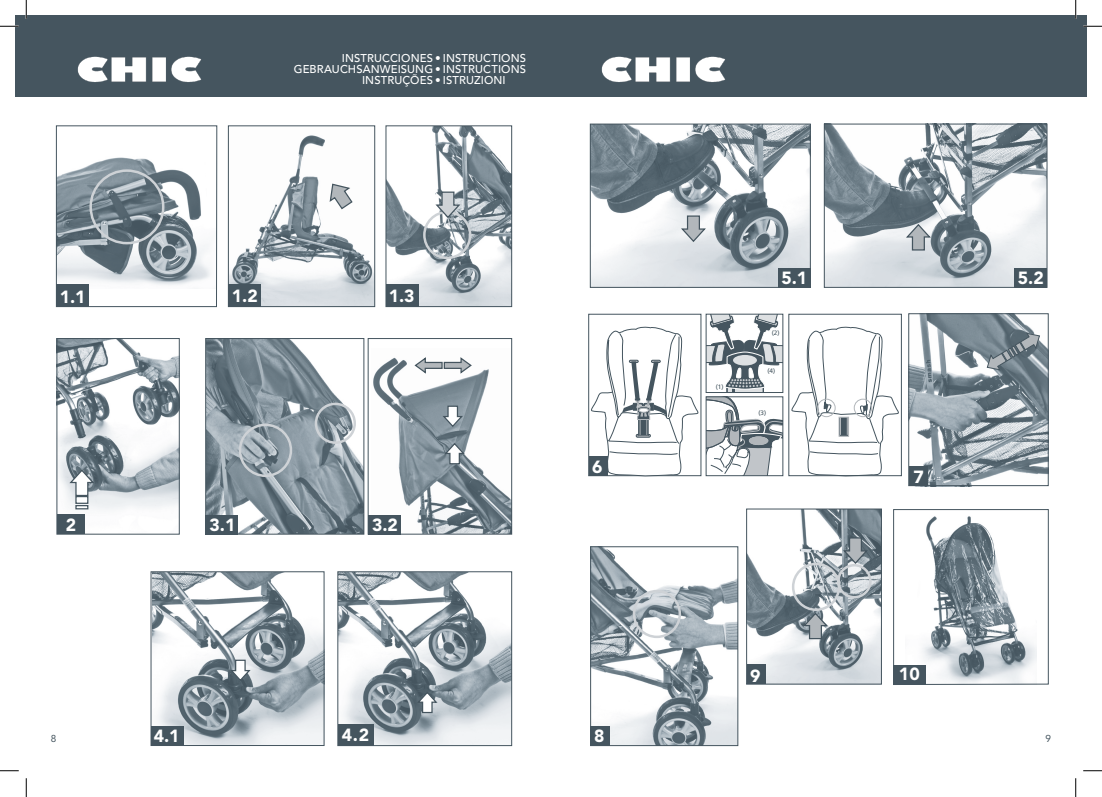
<style>
.page{position:relative;width:1102px;height:797px;background:#fff}
.page>*{position:absolute;margin:0;border:0;box-sizing:border-box;transform-origin:0 0}
.t1{font:900 17.5px "Avenir LT";color:#fff}
.t2{font:500 11.25px "Avenir LT";letter-spacing:.01em;color:#fff}
.t3{font:10px "Avenir LT";color:#45555f}
.t4{font:6.38px "Frutiger LT";color:#45555f}
</style>
<div class="page">
<div style="left:16px;top:16px;width:535px;height:81px;background:#45555f"></div>
<img style="left:77px;top:56px;width:125px;height:26px">
<div style="left:551px;top:16px;width:535px;height:81px;background:#45555f"></div>
<img style="left:601px;top:56px;width:125px;height:26px">
<img style="left:152px;top:573px;width:172px;height:173px">
<img style="left:339px;top:573px;width:171px;height:171px">
<img style="left:59px;top:340px;width:118px;height:170px">
<img style="left:207px;top:340px;width:155px;height:192px">
<img style="left:373px;top:357px;width:137px;height:175px">
<img style="left:387px;top:127px;width:123px;height:178px">
<img style="left:230px;top:135px;width:143px;height:170px">
<img style="left:58px;top:157px;width:152px;height:128px">
<img style="left:592px;top:548px;width:144px;height:196px">
<img style="left:748px;top:510px;width:131px;height:172px">
<img style="left:910px;top:315px;width:136px;height:169px">
<img style="left:825px;top:126px;width:220px;height:160px">
<div style="left:823px;top:124px;width:224px;height:164px;border:1px solid #45555f"></div>
<div style="left:1014px;top:268px;width:32px;height:19px;background:#45555f"></div>
<svg style="left:904px;top:223px;width:28px;height:28px"></svg>
<img style="left:592px;top:126px;width:216px;height:160px">
<div style="left:590px;top:124px;width:220px;height:164px;border:1px solid #45555f"></div>
<div style="left:777px;top:268px;width:33px;height:19px;background:#45555f"></div>
<svg style="left:679px;top:215px;width:28px;height:28px"></svg>
<svg style="left:986px;top:332px;width:54px;height:39px;background:#7a8890"></svg>
<div style="left:908px;top:313px;width:140px;height:173px;border:1px solid #45555f"></div>
<div style="left:909px;top:466px;width:18px;height:19px;background:#45555f"></div>
<div style="left:590px;top:546px;width:148px;height:200px;border:1px solid #45555f"></div>
<div style="left:590px;top:726px;width:19px;height:19px;background:#45555f"></div>
<div style="left:632px;top:590px;width:49px;height:48px;border:2px solid #ced2d6;border-radius:50%"></div>
<svg style="left:893px;top:509px;width:155px;height:176px"></svg>
<div style="left:893px;top:665px;width:32px;height:19px;background:#45555f"></div>
<div style="left:746px;top:508px;width:135px;height:176px;border:1px solid #45555f"></div>
<div style="left:746px;top:664px;width:19px;height:20px;background:#45555f"></div>
<svg style="left:790px;top:536px;width:82px;height:104px"></svg>
<div style="left:788px;top:314px;width:113px;height:162px;border:1px solid #45555f"></div>
<svg style="left:791px;top:326px;width:108px;height:150px"></svg>
<div style="left:817px;top:399px;width:18px;height:18px;border:1px solid #b2b7bb;border-radius:50%"></div>
<div style="left:853px;top:399px;width:19px;height:18px;border:1px solid #b2b7bb;border-radius:50%"></div>
<svg style="left:588px;top:313px;width:195px;height:163px"></svg>
<div style="left:748px;top:436px;width:20px;height:9px;background:#b2b7bb;border-radius:50%"></div>
<div style="left:588px;top:456px;width:19px;height:19px;background:#45555f"></div>
<div style="left:56px;top:125px;width:161px;height:182px;border:1px solid #45555f"></div>
<div style="left:57px;top:284px;width:32px;height:22px;background:#45555f"></div>
<div style="left:89px;top:169px;width:75px;height:75px;border:2px solid #ced2d6;border-radius:50%"></div>
<div style="left:228px;top:125px;width:147px;height:182px;border:1px solid #45555f"></div>
<div style="left:228px;top:284px;width:33px;height:22px;background:#45555f"></div>
<div style="left:385px;top:125px;width:127px;height:182px;border:1px solid #45555f"></div>
<div style="left:386px;top:284px;width:32px;height:22px;background:#45555f"></div>
<div style="left:423px;top:211px;width:48px;height:48px;border:2px solid #ced2d6;border-radius:50%"></div>
<svg style="left:329px;top:183px;width:24px;height:27px"></svg>
<svg style="left:434px;top:191px;width:28px;height:28px"></svg>
<div style="left:57px;top:338px;width:122px;height:196px;border:1px solid #45555f"></div>
<div style="left:57px;top:514px;width:28px;height:20px;background:#45555f"></div>
<svg style="left:68px;top:468px;width:28px;height:28px"></svg>
<div style="left:75px;top:496px;width:13px;height:8px;background:#fff;border:1px solid #45555f"></div>
<svg style="left:75px;top:505px;width:13px;height:4px"></svg>
<div style="left:205px;top:338px;width:159px;height:196px;border:1px solid #45555f"></div>
<div style="left:205px;top:514px;width:33px;height:20px;background:#45555f"></div>
<svg style="left:237px;top:401px;width:120px;height:77px;background:#919ea7"></svg>
<div style="left:368px;top:338px;width:144px;height:196px;border:1px solid #45555f"></div>
<svg style="left:441px;top:405px;width:23px;height:23px"></svg>
<svg style="left:443px;top:442px;width:23px;height:23px"></svg>
<svg style="left:413px;top:357px;width:60px;height:18px"></svg>
<div style="left:368px;top:514px;width:32px;height:20px;background:#45555f"></div>
<div style="left:151px;top:571px;width:173px;height:174px;border:1px solid #45555f"></div>
<div style="left:151px;top:725px;width:33px;height:20px;background:#45555f"></div>
<svg style="left:229px;top:659px;width:23px;height:23px"></svg>
<div style="left:337px;top:571px;width:175px;height:175px;border:1px solid #45555f"></div>
<div style="left:338px;top:724px;width:35px;height:21px;background:#45555f"></div>
<svg style="left:415px;top:690px;width:24px;height:23px"></svg>
<svg style="left:0;top:25px;width:19px;height:2px"></svg>
<svg style="left:1083px;top:25px;width:18px;height:2px"></svg>
<svg style="left:0;top:770px;width:19px;height:1px"></svg>
<svg style="left:1083px;top:770px;width:18px;height:1px"></svg>
<svg style="left:25px;top:0;width:2px;height:19px"></svg>
<svg style="left:25px;top:778px;width:2px;height:19px"></svg>
<svg style="left:1074px;top:0;width:2px;height:19px"></svg>
<svg style="left:1075px;top:778px;width:1px;height:19px"></svg>
<p class="t2" style="left:342px;top:51px;width:186px">INSTRUCCIONES • INSTRUCTIONS</p>
<p class="t2" style="left:294px;top:62px;width:234px">GEBRAUCHSANWEISUNG • INSTRUCTIONS</p>
<p class="t2" style="left:362px;top:74px;width:145px">INSTRUÇÕES • ISTRUZIONI</p>
<h1 class="t1" style="left:60px;top:286px;width:27px">1.1</h1>
<h1 class="t1" style="left:232px;top:286px;width:27px">1.2</h1>
<h1 class="t1" style="left:389px;top:286px;width:27px">1.3</h1>
<h1 class="t1" style="left:66px;top:514px;width:12px">2</h1>
<h1 class="t1" style="left:209px;top:514px;width:27px">3.1</h1>
<h1 class="t1" style="left:372px;top:514px;width:27px">3.2</h1>
<h1 class="t1" style="left:592px;top:456px;width:12px">6</h1>
<p class="t4" style="left:715px;top:383px;width:9px">(1)</p>
<h1 class="t1" style="left:781px;top:267px;width:27px">5.1</h1>
<p class="t4" style="left:771px;top:329px;width:9px">(2)</p>
<p class="t4" style="left:767px;top:367px;width:9px">(4)</p>
<p class="t4" style="left:758px;top:409px;width:9px">(3)</p>
<h1 class="t1" style="left:913px;top:466px;width:12px">7</h1>
<h1 class="t1" style="left:750px;top:665px;width:12px">9</h1>
<h1 class="t1" style="left:898px;top:663px;width:22px">10</h1>
<h1 class="t1" style="left:1017px;top:267px;width:27px">5.2</h1>
<h1 class="t1" style="left:154px;top:724px;width:27px">4.1</h1>
<h1 class="t1" style="left:342px;top:724px;width:29px">4.2</h1>
<h1 class="t1" style="left:594px;top:725px;width:12px">8</h1>
<p class="t3" style="left:51px;top:733px;width:7px">8</p>
<p class="t3" style="left:1045px;top:733px;width:7px">9</p>
</div>
